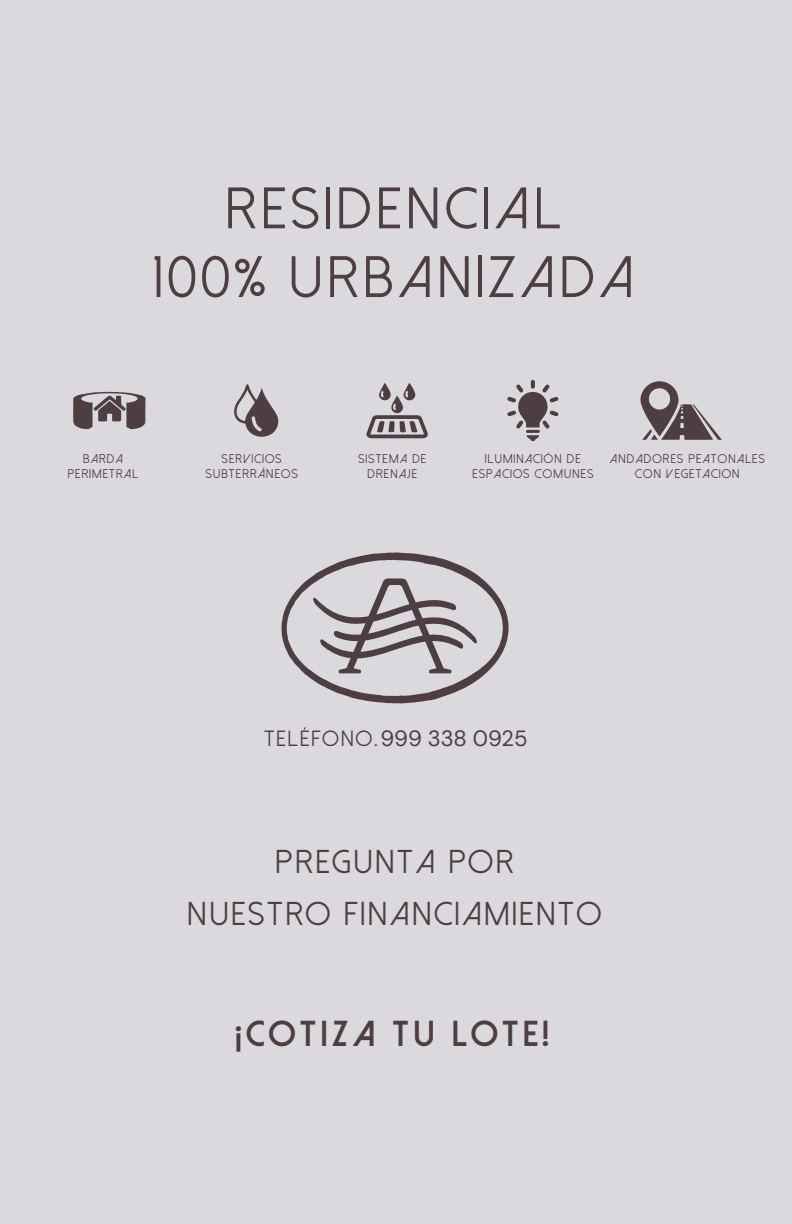
<style>
.page{position:relative;width:792px;height:1224px;background:#dbd9dd}
.page>*{position:absolute;margin:0;border:0;box-sizing:border-box;transform-origin:0 0}
.t1{font:58.2px/68.8px "Dolce Vita";letter-spacing:.1em;color:#4d3f41;text-align:center}
.t2{font:800 36.2px "Dolce Vita";letter-spacing:.1em;color:#4d3f41}
.t3{font:33px/52px "Dolce Vita";letter-spacing:.1em;color:#4d3f41;text-align:center}
.t4{font:22px "DM Sans";color:#4d3f41}
.t5{font:12.6px/15px "Dolce Vita";letter-spacing:.1em;color:#4d3f41;text-align:center}
.s1{font-family:"Dolce Vita"}
</style>
<div class="page">
<svg style="left:282px;top:552px;width:227px;height:151px"></svg>
<svg style="left:73px;top:392px;width:73px;height:37px"></svg>
<svg style="left:234px;top:384px;width:45px;height:53px"></svg>
<svg style="left:507px;top:380px;width:52px;height:61px"></svg>
<svg style="left:366px;top:383px;width:62px;height:55px"></svg>
<svg style="left:640px;top:381px;width:82px;height:59px"></svg>
<h1 class="t1" style="left:153px;top:175px;width:482px">RESIDENCIAL<br>100% URBANIZADA</h1>
<p class="t5" style="left:68px;top:452px;width:72px">BARDA<br>PERIMETRAL</p>
<p class="t5" style="left:206px;top:452px;width:93px">SERVICIOS<br>SUBTERRÁNEOS</p>
<p class="t5" style="left:359px;top:452px;width:69px">SISTEMA DE<br>DRENAJE</p>
<p class="t5" style="left:473px;top:452px;width:122px">ILUMINACIÓN DE<br>ESPACIOS COMUNES</p>
<p class="t5" style="left:610px;top:452px;width:156px">ANDADORES PEATONALES<br>CON VEGETACION</p>
<h3 class="t4" style="left:264px;top:725px;width:265px"><span class="s1">TELÉFONO.</span>999 338 0925</h3>
<h3 class="t3" style="left:188px;top:837px;width:415px">PREGUNTA POR<br>NUESTRO FINANCIAMIENTO</h3>
<h2 class="t2" style="left:235px;top:1015px;width:315px">¡COTIZA TU LOTE!</h2>
</div>
